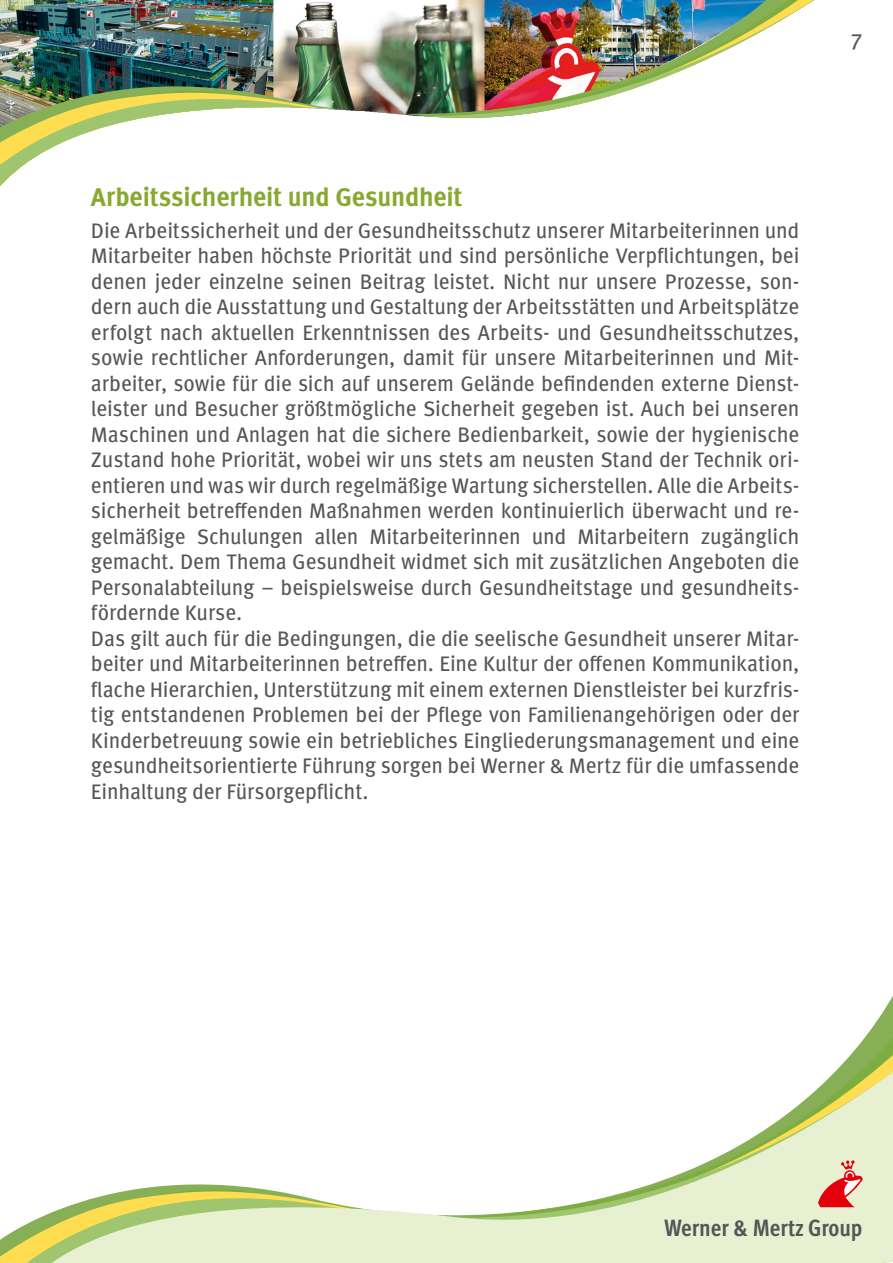
<style>
.page{position:relative;width:893px;height:1263px;background:#fff}
.page>*{position:absolute;margin:0;border:0;box-sizing:border-box;transform-origin:0 0}
.t1{font:700 25.5px "Migros New Meta OT";letter-spacing:-.01em;color:#87a92f}
.t2{font:700 condensed 23.55px "Meta Migros OT";color:#565655}
.t3{font:22.5px "Migros New Meta OT";color:#565655}
.t4{font:21px/25.5px "Migros New Meta OT";letter-spacing:-.01em;color:#565655}
</style>
<div class="page">
<svg style="left:0;top:996px;width:893px;height:267px"></svg>
<img style="left:0;top:0;width:814px;height:186px">
<svg style="left:818px;top:1160px;width:45px;height:47px"></svg>
<p class="t3" style="left:850px;top:28px;width:14px">7</p>
<p class="t1" style="left:91px;top:182px;width:373px">Arbeitssicherheit und Gesundheit</p>
<p class="t4" style="left:91px;top:218px;width:710px">Die Arbeitssicherheit und der Gesundheitsschutz unserer Mitarbeiterinnen und Mitarbeiter haben höchste Priorität und sind persönliche Verpflichtungen, bei denen jeder einzelne seinen Beitrag leistet. Nicht nur unsere Prozesse, son&shy;dern auch die Ausstattung und Gestaltung der Arbeitsstätten und Arbeitsplätze erfolgt nach aktuellen Erkenntnissen des Arbeits- und Gesundheitsschutzes, sowie rechtlicher Anforderungen, damit für unsere Mitarbeiterinnen und Mit&shy;arbeiter, sowie für die sich auf unserem Gelände befindenden externe Dienst&shy;leister und Besucher größtmögliche Sicherheit gegeben ist. Auch bei unseren Maschinen und Anlagen hat die sichere Bedienbarkeit, sowie der hygienische Zustand hohe Priorität, wobei wir uns stets am neusten Stand der Technik ori&shy;entieren und was wir durch regelmäßige Wartung sicherstellen. Alle die Arbeits&shy;sicherheit betreffenden Maßnahmen werden kontinuierlich überwacht und re&shy;gelmäßige Schulungen allen Mitarbeiterinnen und Mitarbeitern zugänglich gemacht. Dem Thema Gesundheit widmet sich mit zusätzlichen Angeboten die Personalabteilung – beispielsweise durch Gesundheitstage und gesundheits&shy;fördernde Kurse.<br>Das gilt auch für die Bedingungen, die die seelische Gesundheit unserer Mitar&shy;beiter und Mitarbeiterinnen betreffen. Eine Kultur der offenen Kommunikation, flache Hierarchien, Unterstützung mit einem externen Dienstleister bei kurzfris&shy;tig entstandenen Problemen bei der Pflege von Familienangehörigen oder der Kinderbetreuung sowie ein betriebliches Eingliederungsmanagement und eine gesundheitsorientierte Führung sorgen bei Werner &amp; Mertz für die umfassende Einhaltung der Fürsorgepflicht.</p>
<p class="t2" style="left:664px;top:1213px;width:200px">Werner &amp; Mertz Group</p>
</div>
